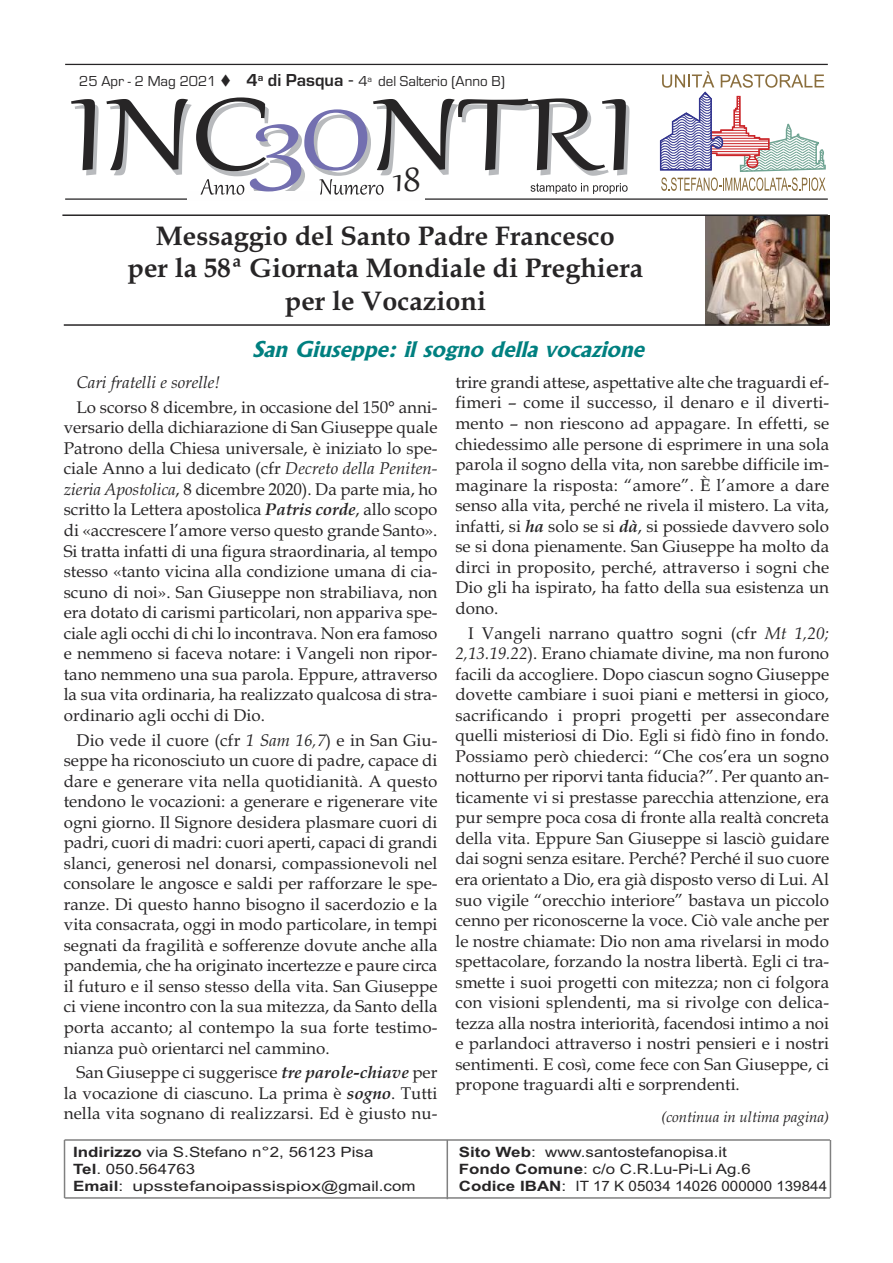
<style>
.page{position:relative;width:893px;height:1263px;background:#fff}
.page>*{position:absolute;margin:0;border:0;box-sizing:border-box;transform-origin:0 0}
.t1{font:45px "Gabriola";color:#272526}
.t2{font:700 27px/32.4px "Book Antiqua";color:#272526;text-align:center}
.t3{font:italic 700 21px "Albertus";color:#008080;scale:1.1 1}
.t4{font:16.95px/20.5px "Book Antiqua";color:#272526;text-align:justify}
.t5{font:italic 16.95px "Book Antiqua";color:#272526}
.t6{font:15px "Eurostile";color:#272526}
.t7{font:italic 15px "Book Antiqua";color:#272526}
.t8{font:14.25px/17.1px "Arial Narrow";color:#272526;scale:1.45 1}
.s1{font-weight:700;font-size:18px}
.s2{font-size:21px}
.s3{font-style:italic}
.s4{font-weight:700;font-style:italic}
.s5{font-weight:700}
</style>
<div class="page">
<hr style="left:65px;top:198px;width:763px;height:2px;background:#272526">
<hr style="left:65px;top:64px;width:763px;height:1px;background:#272526">
<div style="left:188px;top:191px;width:237px;height:10px;background:#fefefe"></div>
<svg style="left:71px;top:99px;width:28px;height:76px"></svg>
<svg style="left:659px;top:71px;width:167px;height:120px"></svg>
<svg style="left:106px;top:97px;width:523px;height:98px"></svg>
<hr style="left:65px;top:1197px;width:765px;height:2px;background:#808080">
<hr style="left:64px;top:1140px;width:1px;height:58px;background:#808080">
<hr style="left:830px;top:1140px;width:1px;height:58px;background:#808080">
<hr style="left:447px;top:1140px;width:1px;height:59px;background:#808080">
<hr style="left:65px;top:1139px;width:765px;height:2px;background:#808080">
<img style="left:706px;top:215px;width:123px;height:109px">
<hr style="left:64px;top:324px;width:765px;height:2px;background:#272526">
<hr style="left:62px;top:214px;width:766px;height:2px;background:#272526">
<p class="t6" style="left:79px;top:72px;width:427px">25 Apr - 2 Mag 2021 ▼ <span class="s1">4</span><sup>a</sup> <span class="s1">di Pasqua</span> <span class="s2">-</span> 4<sup>a</sup> del Salterio (Anno B)</p>
<h1 class="t1" style="left:393px;top:149px;width:29px">18</h1>
<h2 class="t2" style="left:128px;top:219px;width:517px">Messaggio del Santo Padre Francesco<br>per la 58ª Giornata Mondiale di Preghiera per le Vocazioni</h2>
<p class="t3" style="left:252px;top:337px;width:364px">San Giuseppe: il sogno della vocazione</p>
<p class="t5" style="left:77px;top:372px;width:145px">Cari fratelli e sorelle!</p>
<p class="t4" style="left:64px;top:397px;width:375px;text-indent:13px">Lo scorso 8 dicembre, in occasione del 150° anni&shy;versario della dichiarazione di San Giuseppe quale Patrono della Chiesa universale, è iniziato lo spe&shy;ciale Anno a lui dedicato (cfr <span class="s3">Decreto della Peniten&shy;zieria Apostolica</span>, 8 dicembre 2020). Da parte mia, ho scritto la Lettera apostolica <span class="s4">Patris corde</span>, allo scopo di «accrescere l’amore verso questo grande Santo».<br>Si tratta infatti di una figura straordinaria, al tempo stesso «tanto vicina alla condizione umana di cia&shy;scuno di noi». San Giuseppe non strabiliava, non era dotato di carismi particolari, non appariva spe&shy;ciale agli occhi di chi lo incontrava. Non era famoso e nemmeno si faceva notare: i Vangeli non ripor&shy;tano nemmeno una sua parola. Eppure, attraverso la sua vita ordinaria, ha realizzato qualcosa di stra&shy;ordinario agli occhi di Dio.</p>
<p class="t4" style="left:64px;top:729px;width:375px;text-indent:13px">Dio vede il cuore (cfr <span class="s3">1 Sam 16,7</span>) e in San Giu&shy;seppe ha riconosciuto un cuore di padre, capace di dare e generare vita nella quotidianità. A questo tendono le vocazioni: a generare e rigenerare vite ogni giorno. Il Signore desidera plasmare cuori di padri, cuori di madri: cuori aperti, capaci di grandi slanci, generosi nel donarsi, compassionevoli nel consolare le angosce e saldi per rafforzare le spe&shy;ranze. Di questo hanno bisogno il sacerdozio e la vita consacrata, oggi in modo particolare, in tempi segnati da fragilità e sofferenze dovute anche alla pandemia, che ha originato incertezze e paure circa il futuro e il senso stesso della vita. San Giuseppe ci viene incontro con la sua mitezza, da Santo della porta accanto; al contempo la sua forte testimo&shy;nianza può orientarci nel cammino.</p>
<p class="t4" style="left:64px;top:1062px;width:375px;text-indent:13px">San Giuseppe ci suggerisce <span class="s4">tre parole-chiave</span> per la vocazione di ciascuno. La prima è <span class="s4">sogno</span>. Tutti nella vita sognano di realizzarsi. Ed è giusto nu-</p>
<p class="t4" style="left:455px;top:372px;width:375px">trire grandi attese, aspettative alte che traguardi ef&shy;fimeri – come il successo, il denaro e il diverti&shy;mento – non riescono ad appagare. In effetti, se chiedessimo alle persone di esprimere in una sola parola il sogno della vita, non sarebbe difficile im&shy;maginare la risposta: “amore”. È l’amore a dare senso alla vita, perché ne rivela il mistero. La vita, infatti, si <span class="s4">ha</span> solo se si <span class="s4">dà</span>, si possiede davvero solo se si dona pienamente. San Giuseppe ha molto da dirci in proposito, perché, attraverso i sogni che Dio gli ha ispirato, ha fatto della sua esistenza un dono.</p>
<p class="t4" style="left:455px;top:622px;width:375px;text-indent:13px">I Vangeli narrano quattro sogni (cfr <span class="s3">Mt 1,20; 2,13.19.22</span>). Erano chiamate divine, ma non furono facili da accogliere. Dopo ciascun sogno Giuseppe dovette cambiare i suoi piani e mettersi in gioco, sacrificando i propri progetti per assecondare quelli misteriosi di Dio. Egli si fidò fino in fondo.<br>Possiamo però chiederci: “Che cos’era un sogno notturno per riporvi tanta fiducia?”. Per quanto an&shy;ticamente vi si prestasse parecchia attenzione, era pur sempre poca cosa di fronte alla realtà concreta della vita. Eppure San Giuseppe si lasciò guidare dai sogni senza esitare. Perché? Perché il suo cuore era orientato a Dio, era già disposto verso di Lui. Al suo vigile “orecchio interiore” bastava un piccolo cenno per riconoscerne la voce. Ciò vale anche per le nostre chiamate: Dio non ama rivelarsi in modo spettacolare, forzando la nostra libertà. Egli ci tra&shy;smette i suoi progetti con mitezza; non ci folgora con visioni splendenti, ma si rivolge con delica&shy;tezza alla nostra interiorità, facendosi intimo a noi e parlandoci attraverso i nostri pensieri e i nostri sentimenti. E così, come fece con San Giuseppe, ci propone traguardi alti e sorprendenti.</p>
<p class="t7" style="left:661px;top:1108px;width:170px">(continua in ultima pagina)</p>
<p class="t8" style="left:73px;top:1143px;width:238px"><span class="s5">Indirizzo</span> via S.Stefano n°2, 56123 Pisa<br><span class="s5">Tel</span>. 050.564763<br><span class="s5">Email</span>: upsstefanoipassispiox@gmail.com</p>
<p class="t8" style="left:459px;top:1143px;width:255px"><span class="s5">Sito Web</span>: www.santostefanopisa.it<br><span class="s5">Fondo Comune</span>: c/o C.R.Lu-Pi-Li Ag.6<br><span class="s5">Codice IBAN</span>: IT 17 K 05034 14026 000000 139844</p>
</div>
